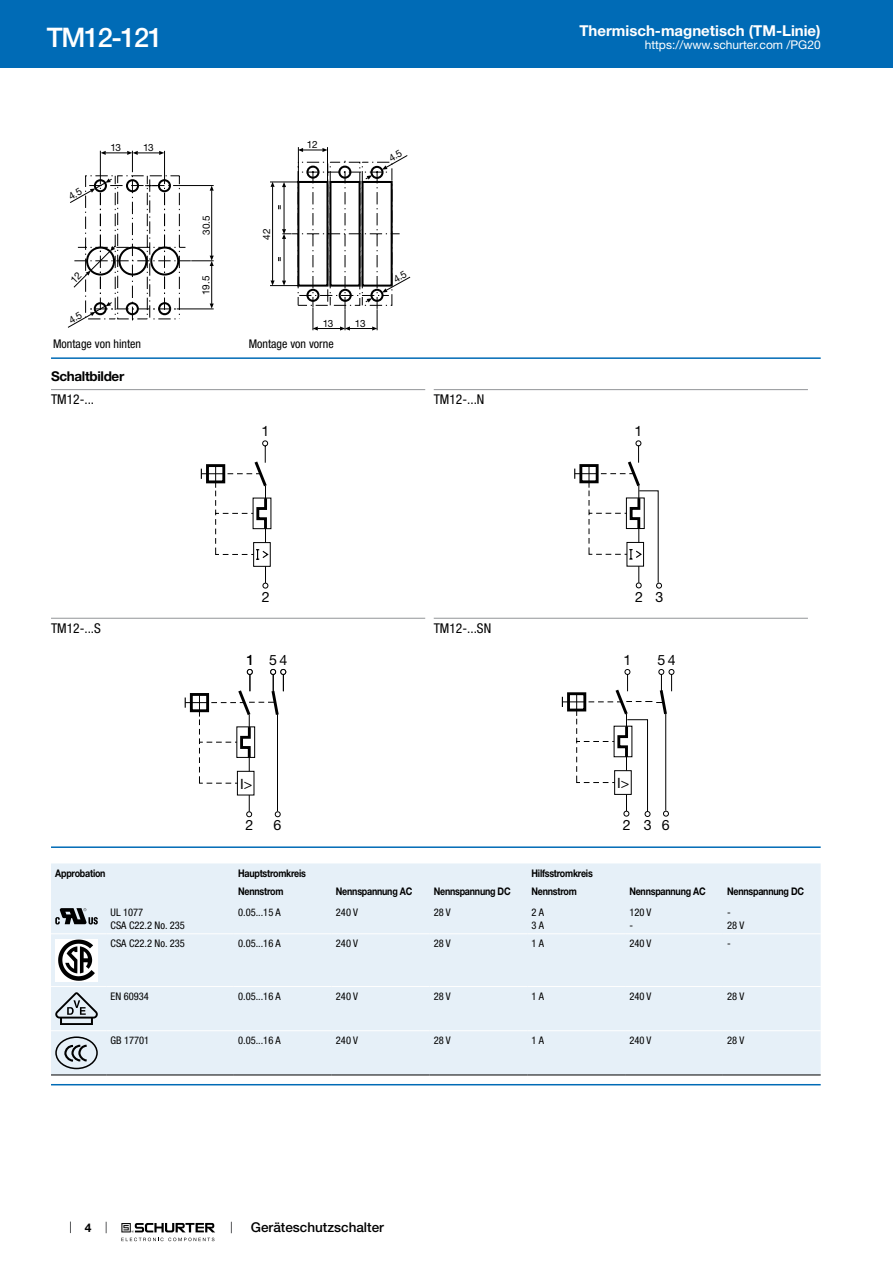
<style>
.page{position:relative;width:893px;height:1263px;background:#fff}
.page>*{position:absolute;margin:0;border:0;box-sizing:border-box;transform-origin:0 0}
.t1{font:500 27px "Helvetica Neue LT";letter-spacing:-.05em;color:#fff}
.t2{font:700 15px "Helvetica Neue LT";color:#fff}
.t3{font:14.25px "Helvetica Neue LT";color:#000}
.t4{font:condensed 13.5px "Helvetica Neue LT";color:#000}
.t5{font:500 13.5px "Helvetica Neue LT";color:#000}
.t6{font:700 13.5px "Helvetica Neue LT";letter-spacing:-.025em;color:#000}
.t7{font:condensed 12px "Helvetica Neue LT";color:#000}
.t8{font:12px "Helvetica Neue LT";color:#fff}
.t9{font:700 12px "Helvetica Neue LT";color:#000}
.t10{font:condensed 10.5px/12.6px "Helvetica Neue LT";color:#000}
.t11{font:700 10.5px "Helvetica Neue LT";letter-spacing:-.025em;color:#000;scale:.85 1}
.t12{font:10.05px "Helvetica Neue LT";color:#000}
.t13{font:9.9px "Helvetica Neue LT";letter-spacing:-.045em;color:#000}
</style>
<div class="page">
<svg style="left:70px;top:1221px;width:1px;height:12px"></svg>
<svg style="left:121px;top:1223px;width:94px;height:18px"></svg>
<div style="left:0;top:0;width:893px;height:68px;background:#006bb6"></div>
<hr style="left:51px;top:357px;width:770px;height:2px;background:#006bb6">
<hr style="left:51px;top:389px;width:374px;height:1px;background:#939598">
<svg style="left:201px;top:440px;width:70px;height:148px"></svg>
<hr style="left:434px;top:389px;width:374px;height:1px;background:#939598">
<svg style="left:574px;top:440px;width:88px;height:148px"></svg>
<hr style="left:51px;top:618px;width:374px;height:1px;background:#939598">
<svg style="left:185px;top:669px;width:101px;height:148px"></svg>
<hr style="left:434px;top:618px;width:374px;height:1px;background:#939598">
<svg style="left:562px;top:669px;width:112px;height:148px"></svg>
<hr style="left:51px;top:846px;width:770px;height:2px;background:#006bb6">
<div style="left:51px;top:863px;width:770px;height:211px;background:#e6f0f8"></div>
<hr style="left:51px;top:933px;width:55px;height:1px;background:#fff">
<hr style="left:106px;top:933px;width:128px;height:1px;background:#fff">
<hr style="left:234px;top:933px;width:98px;height:1px;background:#fff">
<hr style="left:332px;top:933px;width:97px;height:1px;background:#fff">
<hr style="left:429px;top:933px;width:98px;height:1px;background:#fff">
<hr style="left:527px;top:933px;width:98px;height:1px;background:#fff">
<hr style="left:625px;top:933px;width:98px;height:1px;background:#fff">
<hr style="left:723px;top:933px;width:98px;height:1px;background:#fff">
<hr style="left:51px;top:986px;width:55px;height:1px;background:#fff">
<hr style="left:106px;top:986px;width:128px;height:1px;background:#fff">
<hr style="left:234px;top:986px;width:98px;height:1px;background:#fff">
<hr style="left:332px;top:986px;width:97px;height:1px;background:#fff">
<hr style="left:429px;top:986px;width:98px;height:1px;background:#fff">
<hr style="left:527px;top:986px;width:98px;height:1px;background:#fff">
<hr style="left:625px;top:986px;width:98px;height:1px;background:#fff">
<hr style="left:723px;top:986px;width:98px;height:1px;background:#fff">
<hr style="left:51px;top:1030px;width:55px;height:1px;background:#fff">
<hr style="left:106px;top:1030px;width:128px;height:1px;background:#fff">
<hr style="left:234px;top:1030px;width:98px;height:1px;background:#fff">
<hr style="left:332px;top:1030px;width:97px;height:1px;background:#fff">
<hr style="left:429px;top:1030px;width:98px;height:1px;background:#fff">
<hr style="left:527px;top:1030px;width:98px;height:1px;background:#fff">
<hr style="left:625px;top:1030px;width:98px;height:1px;background:#fff">
<hr style="left:723px;top:1030px;width:98px;height:1px;background:#fff">
<hr style="left:51px;top:1074px;width:55px;height:1px;background:#000">
<hr style="left:106px;top:1074px;width:128px;height:1px;background:#000">
<hr style="left:234px;top:1074px;width:98px;height:1px;background:#000">
<hr style="left:332px;top:1074px;width:97px;height:1px;background:#000">
<hr style="left:429px;top:1074px;width:98px;height:1px;background:#000">
<hr style="left:527px;top:1074px;width:98px;height:1px;background:#000">
<hr style="left:625px;top:1074px;width:98px;height:1px;background:#000">
<hr style="left:723px;top:1074px;width:98px;height:1px;background:#000">
<svg style="left:55px;top:908px;width:43px;height:16px"></svg>
<div style="left:55px;top:939px;width:43px;height:42px;background:#fff"></div>
<svg style="left:58px;top:939px;width:37px;height:42px"></svg>
<svg style="left:55px;top:992px;width:43px;height:33px"></svg>
<div style="left:55px;top:1036px;width:43px;height:33px;border:2px solid #000;border-radius:50%"></div>
<svg style="left:64px;top:1044px;width:25px;height:19px"></svg>
<hr style="left:51px;top:1084px;width:770px;height:1px;background:#006bb6">
<svg style="left:67px;top:150px;width:147px;height:178px"></svg>
<svg style="left:270px;top:147px;width:140px;height:184px"></svg>
<h1 class="t1" style="left:47px;top:21px;width:118px">TM12-121</h1>
<p class="t13" style="left:110px;top:141px;width:12px">13</p>
<p class="t13" style="left:143px;top:141px;width:12px">13</p>
<p class="t7" style="left:53px;top:336px;width:89px">Montage von hinten</p>
<p class="t6" style="left:51px;top:368px;width:75px">Schaltbilder</p>
<p class="t4" style="left:51px;top:392px;width:45px">TM12-...</p>
<p class="t12" style="left:200px;top:235px;width:21px;rotate:-90deg">30.5</p>
<p class="t12" style="left:200px;top:295px;width:21px;rotate:-90deg">19.5</p>
<p class="t12" style="left:261px;top:240px;width:13px;rotate:-90deg">42</p>
<p class="t13" style="left:307px;top:138px;width:12px">12</p>
<p class="t13" style="left:323px;top:317px;width:12px">13</p>
<p class="t13" style="left:355px;top:317px;width:12px">13</p>
<p class="t7" style="left:249px;top:336px;width:86px">Montage von vorne</p>
<h3 class="t3" style="left:261px;top:423px;width:9px">1</h3>
<p class="t4" style="left:51px;top:620px;width:51px">TM12-...S</p>
<h3 class="t3" style="left:262px;top:588px;width:9px">2</h3>
<h3 class="t3" style="left:246px;top:651px;width:43px">1 54</h3>
<h3 class="t3" style="left:240px;top:775px;width:14px">I&gt;</h3>
<h3 class="t3" style="left:245px;top:817px;width:9px">2</h3>
<h3 class="t3" style="left:273px;top:817px;width:9px">6</h3>
<p class="t4" style="left:434px;top:392px;width:52px">TM12-...N</p>
<p class="t4" style="left:434px;top:620px;width:59px">TM12-...SN</p>
<h2 class="t2" style="left:579px;top:21px;width:243px">Thermisch-magnetisch (TM-Linie)</h2>
<p class="t8" style="left:645px;top:38px;width:178px">https://www.schurter.com /PG20</p>
<h3 class="t3" style="left:635px;top:423px;width:9px">1</h3>
<h3 class="t3" style="left:635px;top:588px;width:30px">2 3</h3>
<h3 class="t3" style="left:624px;top:651px;width:9px">1</h3>
<h3 class="t3" style="left:657px;top:651px;width:20px">54</h3>
<h3 class="t3" style="left:617px;top:775px;width:14px">I&gt;</h3>
<h3 class="t3" style="left:623px;top:816px;width:31px">2 3</h3>
<h3 class="t3" style="left:662px;top:817px;width:9px">6</h3>
<p class="t11" style="left:55px;top:866px;width:61px">Approbation</p>
<p class="t11" style="left:238px;top:866px;width:81px">Hauptstromkreis</p>
<p class="t11" style="left:531px;top:866px;width:74px">Hilfsstromkreis</p>
<p class="t11" style="left:238px;top:885px;width:55px">Nennstrom</p>
<p class="t11" style="left:336px;top:885px;width:91px">Nennspannung AC</p>
<p class="t11" style="left:434px;top:885px;width:92px">Nennspannung DC</p>
<p class="t11" style="left:531px;top:885px;width:55px">Nennstrom</p>
<p class="t11" style="left:629px;top:885px;width:91px">Nennspannung AC</p>
<p class="t11" style="left:727px;top:885px;width:92px">Nennspannung DC</p>
<p class="t10" style="left:111px;top:906px;width:76px">UL 1077<br>CSA C22.2 No. 235</p>
<p class="t10" style="left:238px;top:906px;width:44px">0.05...15 A</p>
<p class="t10" style="left:336px;top:906px;width:24px">240 V</p>
<p class="t10" style="left:434px;top:906px;width:19px">28 V</p>
<p class="t10" style="left:531px;top:906px;width:14px">2 A<br>3 A</p>
<p class="t10" style="left:629px;top:906px;width:24px">120 V -</p>
<p class="t10" style="left:727px;top:906px;width:19px">-<br>28 V</p>
<p class="t10" style="left:111px;top:937px;width:76px">CSA C22.2 No. 235</p>
<p class="t10" style="left:238px;top:937px;width:44px">0.05...16 A</p>
<p class="t10" style="left:336px;top:937px;width:24px">240 V</p>
<p class="t10" style="left:434px;top:937px;width:19px">28 V</p>
<p class="t10" style="left:531px;top:937px;width:14px">1 A</p>
<p class="t10" style="left:629px;top:937px;width:24px">240 V</p>
<p class="t10" style="left:727px;top:937px;width:5px">-</p>
<p class="t10" style="left:111px;top:990px;width:40px">EN 60934</p>
<p class="t10" style="left:238px;top:990px;width:44px">0.05...16 A</p>
<p class="t10" style="left:336px;top:990px;width:24px">240 V</p>
<p class="t10" style="left:434px;top:990px;width:19px">28 V</p>
<p class="t10" style="left:531px;top:990px;width:14px">1 A</p>
<p class="t10" style="left:629px;top:990px;width:24px">240 V</p>
<p class="t10" style="left:727px;top:990px;width:19px">28 V</p>
<p class="t10" style="left:111px;top:1034px;width:40px">GB 17701</p>
<p class="t10" style="left:238px;top:1034px;width:44px">0.05...16 A</p>
<p class="t10" style="left:336px;top:1034px;width:24px">240 V</p>
<p class="t10" style="left:434px;top:1034px;width:19px">28 V</p>
<p class="t10" style="left:531px;top:1034px;width:14px">1 A</p>
<p class="t10" style="left:629px;top:1034px;width:24px">240 V</p>
<p class="t10" style="left:727px;top:1034px;width:19px">28 V</p>
<p class="t9" style="left:85px;top:1220px;width:8px">4</p>
<p class="t5" style="left:251px;top:1219px;width:135px">Geräteschutzschalter</p>
</div>
